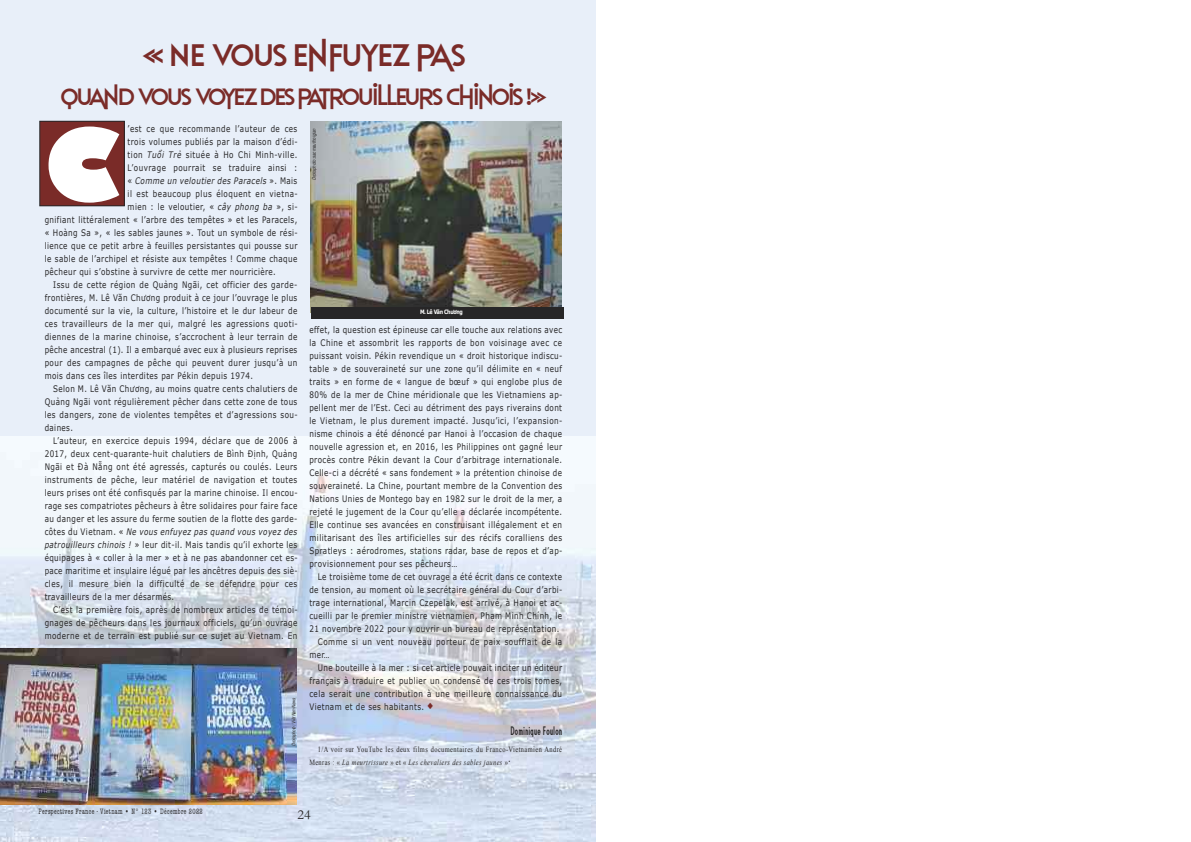
<style>
.page{position:relative;width:1191px;height:842px;background:#fff}
.page>*{position:absolute;margin:0;border:0;box-sizing:border-box;transform-origin:0 0}
.t1{font:800 99px "Gill Sans";color:#fff}
.t2{font:29px "Elastic Stretch";letter-spacing:.01em;color:#7a2b28}
.t3{font:22px "Elastic Stretch";letter-spacing:-.04em;color:#7a2b28}
.t4{font:14px "Garamond";color:#272627}
.t5{font:12px "Fundamental Brigade Condensed";letter-spacing:.05em;color:#272627;scale:.8 1}
.t6{font:9px/13px "Verdana";letter-spacing:.055em;color:#272627;text-align:justify;scale:.8 1}
.t7{font:italic 9px "Verdana";letter-spacing:.055em;color:#272627;scale:.8 1}
.t8{font:8px/13px "Times New Roman";letter-spacing:.065em;color:#272627;scale:.8 1}
.t9{font:condensed 8px "American Typewriter";letter-spacing:.055em;color:#272627;scale:.8 1}
.t10{font:700 6px "Verdana";letter-spacing:-.075em;color:#fff;scale:.8 1}
.t11{font:italic 5px "Helvetica";color:#272627;scale:.8 1}
.s1{font-style:italic}
.s2{font-style:normal}
.s3{color:#7a2b28}
</style>
<div class="page">
<div style="left:0;top:0;width:595px;height:842px;background:#e8eff9"></div>
<img style="left:0;top:436px;width:595px;height:406px">
<div style="left:40px;top:121px;width:84px;height:85px;background:#7a2b28"></div>
<div style="left:40px;top:121px;width:85px;height:85px;border:1px solid #272627"></div>
<img style="left:0;top:648px;width:297px;height:156px">
<img style="left:310px;top:121px;width:252px;height:191px">
<div style="left:311px;top:307px;width:252px;height:11px;background:#272627"></div>
<h2 class="t2" style="left:142px;top:37px;width:325px">« Ne vous enfuyez pas</h2>
<h3 class="t3" style="left:61px;top:83px;width:487px">quand vous voyez des patrouilleurs chinois !»</h3>
<p class="t6" style="left:128px;top:122px;width:214px">’est ce que recommande l’auteur de ces</p>
<p class="t6" style="left:128px;top:135px;width:214px">trois volumes publiés par la maison d’édi-</p>
<p class="t6" style="left:128px;top:148px;width:214px">tion <span class="s1">Tuổi Trẻ</span> située à Ho Chi Minh-ville.</p>
<p class="t6" style="left:128px;top:161px;width:214px">L’ouvrage pourrait se traduire ainsi :</p>
<p class="t7" style="left:128px;top:175px;width:214px"><span class="s2">«</span> Comme un veloutier des Paracels <span class="s2">». Mais</span></p>
<p class="t6" style="left:128px;top:187px;width:214px">il est beaucoup plus éloquent en vietna-</p>
<p class="t6" style="left:128px;top:200px;width:214px">mien : le veloutier, « <span class="s1">cây phong ba</span> », si-</p>
<p class="t6" style="left:45px;top:213px;width:317px">gnifiant littéralement « l’arbre des tempêtes » et les Paracels,</p>
<p class="t6" style="left:45px;top:226px;width:318px">« Hoàng Sa », « les sables jaunes ». Tout un symbole de rési-</p>
<p class="t6" style="left:45px;top:239px;width:317px">lience que ce petit arbre à feuilles persistantes qui pousse sur</p>
<p class="t6" style="left:45px;top:252px;width:317px">le sable de l’archipel et résiste aux tempêtes ! Comme chaque</p>
<p class="t6" style="left:45px;top:265px;width:290px">pêcheur qui s’obstine à survivre de cette mer nourricière.</p>
<p class="t6" style="left:53px;top:278px;width:307px">Issu de cette région de Quảng Ngãi, cet officier des garde-</p>
<p class="t6" style="left:45px;top:291px;width:317px">frontières, M. Lê Văn Chương produit à ce jour l’ouvrage le plus</p>
<p class="t6" style="left:45px;top:304px;width:317px">documenté sur la vie, la culture, l’histoire et le dur labeur de</p>
<p class="t6" style="left:45px;top:317px;width:318px">ces travailleurs de la mer qui, malgré les agressions quoti-</p>
<p class="t6" style="left:45px;top:330px;width:317px">diennes de la marine chinoise, s’accrochent à leur terrain de</p>
<p class="t6" style="left:45px;top:343px;width:317px">pêche ancestral (1). Il a embarqué avec eux à plusieurs reprises</p>
<p class="t6" style="left:45px;top:356px;width:317px">pour des campagnes de pêche qui peuvent durer jusqu’à un</p>
<p class="t6" style="left:45px;top:369px;width:262px">mois dans ces îles interdites par Pékin depuis 1974.</p>
<p class="t6" style="left:53px;top:382px;width:307px">Selon M. Lê Văn Chương, au moins quatre cents chalutiers de</p>
<p class="t6" style="left:45px;top:395px;width:317px">Quảng Ngãi vont régulièrement pêcher dans cette zone de tous</p>
<p class="t6" style="left:45px;top:408px;width:318px">les dangers, zone de violentes tempêtes et d’agressions sou-</p>
<p class="t6" style="left:45px;top:421px;width:37px">daines.</p>
<p class="t6" style="left:53px;top:434px;width:307px">L’auteur, en exercice depuis 1994, déclare que de 2006 à</p>
<p class="t6" style="left:45px;top:447px;width:317px">2017, deux cent-quarante-huit chalutiers de Bình Định, Quảng</p>
<p class="t6" style="left:45px;top:460px;width:317px">Ngãi et Đà Nẵng ont été agressés, capturés ou coulés. Leurs</p>
<p class="t6" style="left:45px;top:473px;width:317px">instruments de pêche, leur matériel de navigation et toutes</p>
<p class="t6" style="left:45px;top:486px;width:318px">leurs prises ont été confisqués par la marine chinoise. Il encou-</p>
<p class="t6" style="left:45px;top:499px;width:317px">rage ses compatriotes pêcheurs à être solidaires pour faire face</p>
<p class="t6" style="left:45px;top:512px;width:317px">au danger et les assure du ferme soutien de la flotte des garde-</p>
<p class="t7" style="left:45px;top:526px;width:317px"><span class="s2">côtes du Vietnam. «</span> Ne vous enfuyez pas quand vous voyez des</p>
<p class="t6" style="left:45px;top:538px;width:317px"><span class="s1">patrouilleurs chinois !</span> » leur dit-il. Mais tandis qu’il exhorte les</p>
<p class="t6" style="left:45px;top:551px;width:318px">équipages à « coller à la mer » et à ne pas abandonner cet es-</p>
<p class="t6" style="left:45px;top:564px;width:318px">pace maritime et insulaire légué par les ancêtres depuis des siè-</p>
<p class="t6" style="left:45px;top:577px;width:317px">cles, il mesure bien la difficulté de se défendre pour ces</p>
<p class="t6" style="left:45px;top:590px;width:163px">travailleurs de la mer désarmés.</p>
<p class="t6" style="left:53px;top:603px;width:307px">C’est la première fois, après de nombreux articles de témoi-</p>
<p class="t6" style="left:45px;top:616px;width:317px">gnages de pêcheurs dans les journaux officiels, qu’un ouvrage</p>
<p class="t6" style="left:45px;top:629px;width:317px">moderne et de terrain est publié sur ce sujet au Vietnam. En</p>
<h1 class="t1" style="left:43px;top:103px;width:79px">C</h1>
<p class="t11" style="left:291px;top:746px;width:62px;rotate:-90deg">Droits photo : Viêt Nam News</p>
<p class="t11" style="left:312px;top:180px;width:66px;rotate:-90deg">Droits photo : sac mau thoi gian</p>
<p class="t10" style="left:420px;top:308px;width:55px">M. Lê Văn Chương</p>
<p class="t6" style="left:309px;top:323px;width:318px">effet, la question est épineuse car elle touche aux relations avec la Chine et assombrit les rapports de bon voisinage avec ce puissant voisin. Pékin revendique un « droit historique indiscu&shy;table » de souveraineté sur une zone qu’il délimite en « neuf traits » en forme de « langue de bœuf » qui englobe plus de 80% de la mer de Chine méridionale que les Vietnamiens ap&shy;pellent mer de l’Est. Ceci au détriment des pays riverains dont le Vietnam, le plus durement impacté. Jusqu’ici, l’expansion&shy;nisme chinois a été dénoncé par Hanoi à l’occasion de chaque nouvelle agression et, en 2016, les Philippines ont gagné leur procès contre Pékin devant la Cour d’arbitrage internationale.<br>Celle-ci a décrété « sans fondement » la prétention chinoise de souveraineté. La Chine, pourtant membre de la Convention des Nations Unies de Montego bay en 1982 sur le droit de la mer, a rejeté le jugement de la Cour qu’elle a déclarée incompétente.<br>Elle continue ses avancées en construisant illégalement et en militarisant des îles artificielles sur des récifs coralliens des Spratleys : aérodromes, stations radar, base de repos et d’ap&shy;provisionnement pour ses pêcheurs…</p>
<p class="t6" style="left:318px;top:570px;width:307px">Le troisième tome de cet ouvrage a été écrit dans ce contexte</p>
<p class="t6" style="left:309px;top:583px;width:318px">de tension, au moment où le secrétaire général du Cour d’arbi-</p>
<p class="t6" style="left:309px;top:596px;width:318px">trage international, Marcin Czepelak, est arrivé, à Hanoi et ac-</p>
<p class="t6" style="left:309px;top:609px;width:317px">cueilli par le premier ministre vietnamien, Phạm Minh Chính, le</p>
<p class="t6" style="left:309px;top:622px;width:314px">21 novembre 2022 pour y ouvrir un bureau de représentation.</p>
<p class="t6" style="left:318px;top:635px;width:307px">Comme si un vent nouveau porteur de paix soufflait de la</p>
<p class="t6" style="left:309px;top:648px;width:27px">mer…</p>
<p class="t6" style="left:318px;top:661px;width:307px">Une bouteille à la mer : si cet article pouvait inciter un éditeur</p>
<p class="t6" style="left:309px;top:674px;width:317px">français à traduire et publier un condensé de ces trois tomes,</p>
<p class="t6" style="left:309px;top:687px;width:317px">cela serait une contribution à une meilleure connaissance du</p>
<p class="t6" style="left:309px;top:700px;width:156px">Vietnam et de ses habitants. <span class="s3">◆</span></p>
<h3 class="t5" style="left:511px;top:724px;width:66px">Dominique Foulon</h3>
<p class="t8" style="left:309px;top:743px;width:317px;text-indent:9px">1/A voir sur YouTube les deux films documentaires du Franco-Vietnamien André<br>Menras : « <span class="s1">La meurtrissure</span> » et « <span class="s1">Les chevaliers des sables jaunes</span> »<sup>.</sup></p>
<p class="t9" style="left:39px;top:807px;width:207px">Perspectives France - Vietnam • N° 123 • Décembre 2022</p>
<h3 class="t4" style="left:297px;top:807px;width:15px">24</h3>
</div>
